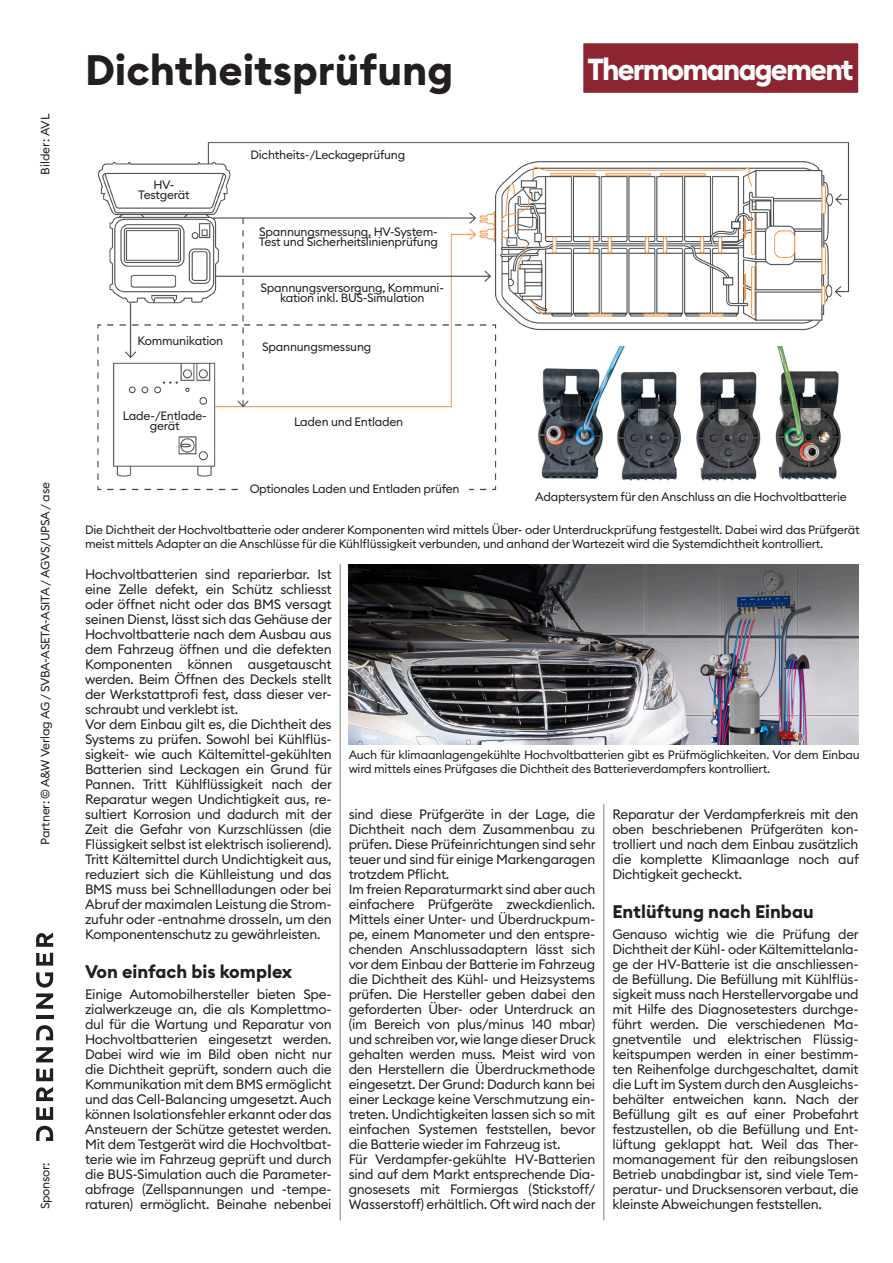
<style>
.page{position:relative;width:893px;height:1263px;background:#fff}
.page>*{position:absolute;margin:0;border:0;box-sizing:border-box;transform-origin:0 0}
.Projektschrift_Übers{font:700 42px "Euclid Circular B";color:#231f20}
.Kapitel-oben_rechts{font:700 30px "Euclid Circular B";letter-spacing:-.06em;color:#fff}
.Projektschrift_Unter{font:700 18px "Euclid Circular B";color:#231f20}
.Text{font:13.5px/15px "Euclid Circular B";letter-spacing:-.02em;color:#231f20;text-align:justify}
.Bildlegende__Bildbes{font:12px/10.5px "Euclid Circular B";letter-spacing:-.02em;color:#231f20}
.Quellen{font:12px "Euclid Circular B";color:#231f20}
</style>
<div class="page">
<hr style="left:603px;top:804px;width:1px;height:416px;background:#808285">
<hr style="left:340px;top:564px;width:1px;height:656px;background:#808285">
<svg style="left:36px;top:972px;width:17px;height:15px"></svg>
<svg style="left:36px;top:1107px;width:17px;height:13px"></svg>
<svg style="left:36px;top:1087px;width:17px;height:14px"></svg>
<svg style="left:36px;top:1068px;width:17px;height:13px"></svg>
<svg style="left:36px;top:1047px;width:17px;height:15px"></svg>
<hr style="left:36px;top:1015px;width:17px;height:4px;background:#231f20">
<svg style="left:36px;top:993px;width:17px;height:16px"></svg>
<svg style="left:36px;top:953px;width:17px;height:12px"></svg>
<svg style="left:36px;top:932px;width:17px;height:15px"></svg>
<svg style="left:36px;top:1025px;width:17px;height:15px"></svg>
<svg style="left:36px;top:1126px;width:17px;height:15px"></svg>
<div style="left:583px;top:43px;width:276px;height:51px;background:#8d2431"></div>
<div style="left:582px;top:42px;width:278px;height:52px;border:2px solid #fff"></div>
<img style="left:349px;top:564px;width:509px;height:180px">
<img style="left:97px;top:142px;width:752px;height:349px">
<img style="left:522px;top:346px;width:327px;height:139px">
<div style="left:250px;top:219px;width:196px;height:34px;background:#fff"></div>
<div style="left:117px;top:174px;width:93px;height:30px;background:#fff"></div>
<div style="left:241px;top:471px;width:228px;height:34px;background:#fff"></div>
<div style="left:121px;top:405px;width:87px;height:30px;background:#fff"></div>
<div style="left:136px;top:329px;width:89px;height:21px;background:#fff"></div>
<div style="left:244px;top:333px;width:145px;height:26px;background:#fff"></div>
<div style="left:250px;top:144px;width:214px;height:21px;background:#fff"></div>
<div style="left:290px;top:410px;width:118px;height:21px;background:#fff"></div>
<div style="left:258px;top:279px;width:188px;height:26px;background:#fff"></div>
<div style="left:522px;top:485px;width:338px;height:23px;background:#fff"></div>
<p class="Quellen" style="left:37px;top:175px;width:63px;rotate:-90deg">Bilder: AVL</p>
<p class="Bildlegende__Bildbes" style="left:40px;top:844px;width:364px;rotate:-90deg">Partner: © A&amp;W Verlag AG / SVBA-ASETA-ASITA / AGVS/UPSA / ase</p>
<p class="Bildlegende__Bildbes" style="left:40px;top:1209px;width:49px;rotate:-90deg">Sponsor:</p>
<p class="Projektschrift_Übers" style="left:85px;top:43px;width:370px">Dichtheitsprüfung</p>
<p class="Kapitel-oben_rechts" style="left:588px;top:50px;width:268px">Thermomanagement</p>
<p class="Bildlegende__Bildbes" style="left:153px;top:179px;width:23px">HV-</p>
<p class="Bildlegende__Bildbes" style="left:138px;top:189px;width:53px">Testgerät</p>
<p class="Bildlegende__Bildbes" style="left:137px;top:335px;width:87px">Kommunikation</p>
<p class="Bildlegende__Bildbes" style="left:123px;top:410px;width:85px;text-align:center">Lade-/Entlade&shy;gerät</p>
<p class="Bildlegende__Bildbes" style="left:250px;top:150px;width:156px">Dichtheits-/Leckageprüfung</p>
<p class="Bildlegende__Bildbes" style="left:259px;top:226px;width:181px">Spannungsmessung, HV-System-<br>Test und Sicherheitslinienprüfung</p>
<p class="Bildlegende__Bildbes" style="left:261px;top:282px;width:185px;text-align:center">Spannungsversorgung, Kommuni&shy;kation inkl. BUS-Simulation</p>
<p class="Bildlegende__Bildbes" style="left:262px;top:341px;width:111px">Spannungsmessung</p>
<p class="Bildlegende__Bildbes" style="left:294px;top:416px;width:111px">Laden und Entladen</p>
<p class="Bildlegende__Bildbes" style="left:250px;top:483px;width:211px">Optionales Laden und Entladen prüfen</p>
<p class="Bildlegende__Bildbes" style="left:535px;top:492px;width:313px">Adaptersystem für den Anschluss an die Hochvoltbatterie</p>
<p class="Bildlegende__Bildbes" style="left:85px;top:522px;width:776px;line-height:14.4px">Die Dichtheit der Hochvoltbatterie oder anderer Komponenten wird mittels Über- oder Unterdruckprüfung festgestellt. Dabei wird das Prüfgerät meist mittels Adapter an die Anschlüsse für die Kühlflüssigkeit verbunden, und anhand der Wartezeit wird die Systemdichtheit kontrolliert.</p>
<p class="Text" style="left:85px;top:567px;width:248px">Hochvoltbatterien sind reparierbar. Ist eine Zelle defekt, ein Schütz schliesst oder öffnet nicht oder das BMS versagt seinen Dienst, lässt sich das Gehäuse der Hochvoltbatterie nach dem Ausbau aus dem Fahrzeug öffnen und die defekten Komponenten können ausgetauscht werden. Beim Öffnen des Deckels stellt der Werkstattprofi fest, dass dieser ver&shy;schraubt und verklebt ist.</p>
<p class="Text" style="left:85px;top:717px;width:248px">Vor dem Einbau gilt es, die Dichtheit des Systems zu prüfen. Sowohl bei Kühlflüs&shy;sigkeit- wie auch Kältemittel-gekühlten Batterien sind Leckagen ein Grund für Pannen. Tritt Kühlflüssigkeit nach der Reparatur wegen Undichtigkeit aus, re&shy;sultiert Korrosion und dadurch mit der Zeit die Gefahr von Kurzschlüssen (die Flüssigkeit selbst ist elektrisch isolierend).<br>Tritt Kältemittel durch Undichtigkeit aus, reduziert sich die Kühlleistung und das BMS muss bei Schnellladungen oder bei Abruf der maximalen Leistung die Strom&shy;zufuhr oder -entnahme drosseln, um den Komponentenschutz zu gewährleisten.</p>
<p class="Projektschrift_Unter" style="left:85px;top:960px;width:209px">Von einfach bis komplex</p>
<p class="Text" style="left:85px;top:987px;width:248px">Einige Automobilhersteller bieten Spe&shy;zialwerkzeuge an, die als Komplettmo&shy;dul für die Wartung und Reparatur von Hochvoltbatterien eingesetzt werden.<br>Dabei wird wie im Bild oben nicht nur die Dichtheit geprüft, sondern auch die Kommunikation mit dem BMS ermöglicht und das Cell-Balancing umgesetzt. Auch können Isolationsfehler erkannt oder das Ansteuern der Schütze getestet werden.<br>Mit dem Testgerät wird die Hochvoltbat&shy;terie wie im Fahrzeug geprüft und durch die BUS-Simulation auch die Parameter&shy;abfrage (Zellspannungen und -tempe&shy;raturen) ermöglicht. Beinahe nebenbei</p>
<p class="Bildlegende__Bildbes" style="left:349px;top:747px;width:512px;line-height:14.4px">Auch für klimaanlagengekühlte Hochvoltbatterien gibt es Prüfmöglichkeiten. Vor dem Einbau wird mittels eines Prüfgases die Dichtheit des Batterieverdampfers kontrolliert.</p>
<p class="Text" style="left:349px;top:807px;width:248px">sind diese Prüfgeräte in der Lage, die Dichtheit nach dem Zusammenbau zu prüfen. Diese Prüfeinrichtungen sind sehr teuer und sind für einige Markengaragen trotzdem Pflicht.</p>
<p class="Text" style="left:349px;top:882px;width:248px">Im freien Reparaturmarkt sind aber auch einfachere Prüfgeräte zweckdienlich.<br>Mittels einer Unter- und Überdruckpum&shy;pe, einem Manometer und den entspre&shy;chenden Anschlussadaptern lässt sich vor dem Einbau der Batterie im Fahrzeug die Dichtheit des Kühl- und Heizsystems prüfen. Die Hersteller geben dabei den geforderten Über- oder Unterdruck an (im Bereich von plus/minus 140 mbar) und schreiben vor, wie lange dieser Druck gehalten werden muss. Meist wird von den Herstellern die Überdruckmethode eingesetzt. Der Grund: Dadurch kann bei einer Leckage keine Verschmutzung ein&shy;treten. Undichtigkeiten lassen sich so mit einfachen Systemen feststellen, bevor die Batterie wieder im Fahrzeug ist.</p>
<p class="Text" style="left:349px;top:1152px;width:248px">Für Verdampfer-gekühlte HV-Batterien sind auf dem Markt entsprechende Dia&shy;gnosesets mit Formiergas (Stickstoff/ Wasserstoff) erhältlich. Oft wird nach der</p>
<p class="Text" style="left:612px;top:807px;width:248px">Reparatur der Verdampferkreis mit den oben beschriebenen Prüfgeräten kon&shy;trolliert und nach dem Einbau zusätzlich die komplette Klimaanlage noch auf Dichtigkeit gecheckt.</p>
<p class="Projektschrift_Unter" style="left:612px;top:900px;width:203px">Entlüftung nach Einbau</p>
<p class="Text" style="left:612px;top:927px;width:248px">Genauso wichtig wie die Prüfung der Dichtheit der Kühl- oder Kältemittelanla&shy;ge der HV-Batterie ist die anschliessen&shy;de Befüllung. Die Befüllung mit Kühlflüs&shy;sigkeit muss nach Herstellervorgabe und mit Hilfe des Diagnosetesters durchge&shy;führt werden. Die verschiedenen Ma&shy;gnetventile und elektrischen Flüssig&shy;keitspumpen werden in einer bestimm&shy;ten Reihenfolge durchgeschaltet, damit die Luft im System durch den Ausgleichs&shy;behälter entweichen kann. Nach der Befüllung gilt es auf einer Probefahrt festzustellen, ob die Befüllung und Ent&shy;lüftung geklappt hat. Weil das Ther&shy;momanagement für den reibungslosen Betrieb unabdingbar ist, sind viele Tem&shy;peratur- und Drucksensoren verbaut, die kleinste Abweichungen feststellen.</p>
</div>
